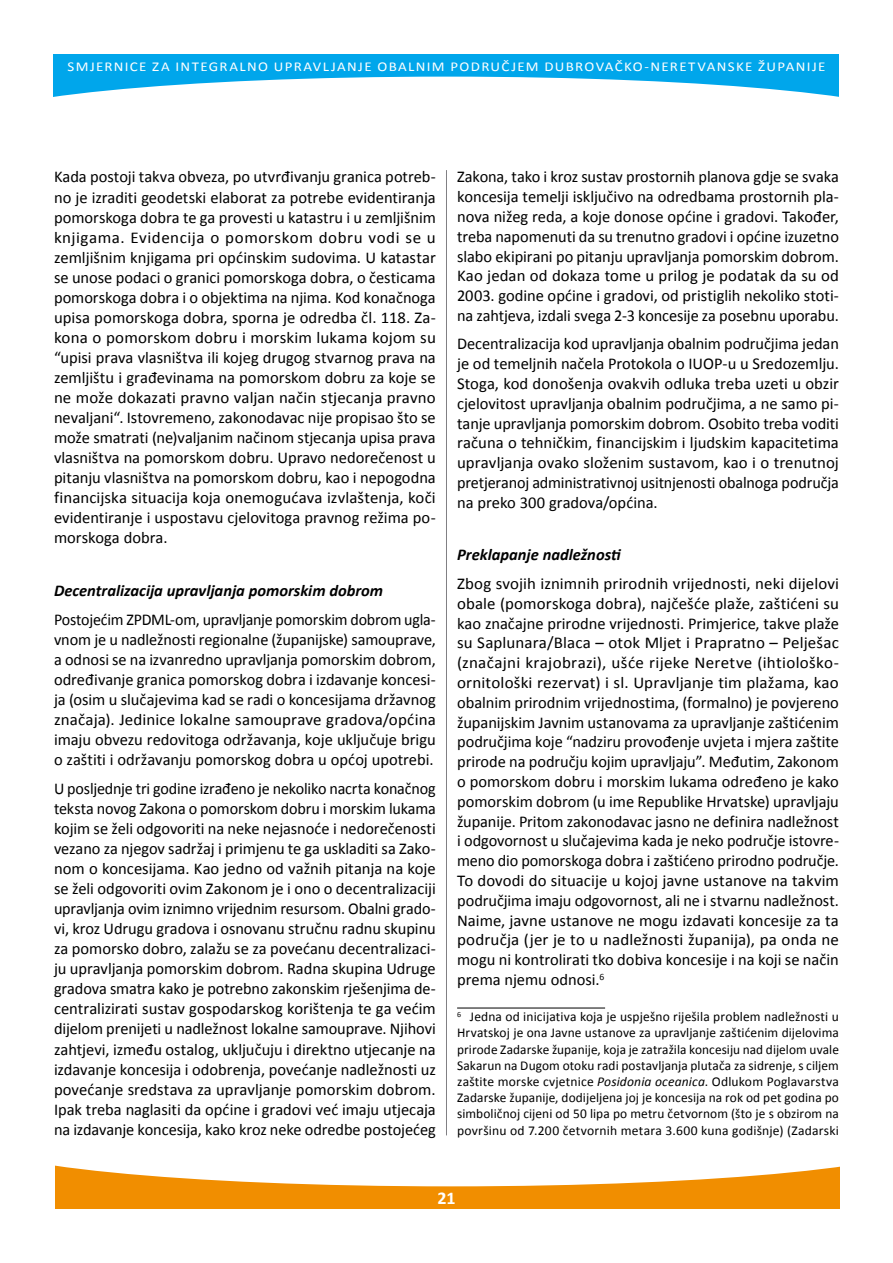
<style>
.page{position:relative;width:893px;height:1263px;background:#fff}
.page>*{position:absolute;margin:0;border:0;box-sizing:border-box;transform-origin:0 0}
.t1{font:700 18px "Calibri";color:#fff}
.t2{font:16.5px/20.1px "Calibri";letter-spacing:-.005em;color:#000;text-align:justify}
.t3{font:italic 700 16.5px "Calibri";color:#000}
.t4{font:13.5px/16.2px "Calibri";letter-spacing:.015em;color:#000;text-align:justify}
.t5{font:13.5px "Calibri";letter-spacing:.085em;color:#fff;scale:1.11 1}
.s1{font-style:italic}
</style>
<div class="page">
<div style="left:53px;top:54px;width:786px;height:75px;background:#00a6eb"></div>
<svg style="left:53px;top:77px;width:786px;height:52px;background:#e2f5fc"></svg>
<div style="left:55px;top:1134px;width:785px;height:75px;background:#f18e00"></div>
<svg style="left:55px;top:1134px;width:785px;height:52px;background:#fdf2e3"></svg>
<hr style="left:446px;top:170px;width:1px;height:965px;background:#818084">
<hr style="left:457px;top:1008px;width:148px;height:1px;background:#000">
<p class="t5" style="left:68px;top:58px;width:684px">SMJERNICE ZA INTEGRALNO UPRAVLJANJE OBALNIM PODRUČJEM DUBROVAČKO-NERETVANSKE ŽUPANIJE</p>
<p class="t2" style="left:54px;top:167px;width:383px">Kada postoji takva obveza, po utvrđivanju granica potreb&shy;no je izraditi geodetski elaborat za potrebe evidentiranja pomorskoga dobra te ga provesti u katastru i u zemljišnim knjigama. Evidencija o pomorskom dobru vodi se u zemljišnim knjigama pri općinskim sudovima. U katastar se unose podaci o granici pomorskoga dobra, o česticama pomorskoga dobra i o objektima na njima. Kod konačnoga upisa pomorskoga dobra, sporna je odredba čl. 118. Za&shy;kona o pomorskom dobru i morskim lukama kojom su “upisi prava vlasništva ili kojeg drugog stvarnog prava na zemljištu i građevinama na pomorskom dobru za koje se ne može dokazati pravno valjan način stjecanja pravno nevaljani“. Istovremeno, zakonodavac nije propisao što se može smatrati (ne)valjanim načinom stjecanja upisa prava vlasništva na pomorskom dobru. Upravo nedorečenost u pitanju vlasništva na pomorskom dobru, kao i nepogodna financijska situacija koja onemogućava izvlaštenja, koči evidentiranje i uspostavu cjelovitoga pravnog režima po&shy;morskoga dobra.</p>
<p class="t3" style="left:54px;top:580px;width:331px">Decentralizacija upravljanja pomorskim dobrom</p>
<p class="t2" style="left:54px;top:610px;width:383px">Postojećim ZPDML-om, upravljanje pomorskim dobrom ugla&shy;vnom je u nadležnosti regionalne (županijske) samouprave, a odnosi se na izvanredno upravljanja pomorskim dobrom, određivanje granica pomorskog dobra i izdavanje koncesi&shy;ja (osim u slučajevima kad se radi o koncesijama državnog značaja). Jedinice lokalne samouprave gradova/općina imaju obvezu redovitoga održavanja, koje uključuje brigu o zaštiti i održavanju pomorskog dobra u općoj upotrebi.</p>
<p class="t2" style="left:54px;top:778px;width:383px">U posljednje tri godine izrađeno je nekoliko nacrta konačnog teksta novog Zakona o pomorskom dobru i morskim lukama kojim se želi odgovoriti na neke nejasnoće i nedorečenosti vezano za njegov sadržaj i primjenu te ga uskladiti sa Zako&shy;nom o koncesijama. Kao jedno od važnih pitanja na koje se želi odgovoriti ovim Zakonom je i ono o decentralizaciji upravljanja ovim iznimno vrijednim resursom. Obalni grado&shy;vi, kroz Udrugu gradova i osnovanu stručnu radnu skupinu za pomorsko dobro, zalažu se za povećanu decentralizaci&shy;ju upravljanja pomorskim dobrom. Radna skupina Udruge gradova smatra kako je potrebno zakonskim rješenjima de&shy;centralizirati sustav gospodarskog korištenja te ga većim dijelom prenijeti u nadležnost lokalne samouprave. Njihovi zahtjevi, između ostalog, uključuju i direktno utjecanje na izdavanje koncesija i odobrenja, povećanje nadležnosti uz povećanje sredstava za upravljanje pomorskim dobrom.<br>Ipak treba naglasiti da općine i gradovi već imaju utjecaja na izdavanje koncesija, kako kroz neke odredbe postojećeg</p>
<p class="t2" style="left:457px;top:167px;width:383px">Zakona, tako i kroz sustav prostornih planova gdje se svaka koncesija temelji isključivo na odredbama prostornih pla&shy;nova nižeg reda, a koje donose općine i gradovi. Također, treba napomenuti da su trenutno gradovi i općine izuzetno slabo ekipirani po pitanju upravljanja pomorskim dobrom.<br>Kao jedan od dokaza tome u prilog je podatak da su od 2003. godine općine i gradovi, od pristiglih nekoliko stoti&shy;na zahtjeva, izdali svega 2-3 koncesije za posebnu uporabu.</p>
<p class="t2" style="left:457px;top:334px;width:383px">Decentralizacija kod upravljanja obalnim područjima jedan je od temeljnih načela Protokola o IUOP-u u Sredozemlju.<br>Stoga, kod donošenja ovakvih odluka treba uzeti u obzir cjelovitost upravljanja obalnim područjima, a ne samo pi&shy;tanje upravljanja pomorskim dobrom. Osobito treba voditi računa o tehničkim, financijskim i ljudskim kapacitetima upravljanja ovako složenim sustavom, kao i o trenutnoj pretjeranoj administrativnoj usitnjenosti obalnoga područja na preko 300 gradova/općina.</p>
<p class="t3" style="left:457px;top:544px;width:165px">Preklapanje nadležnosti</p>
<p class="t2" style="left:457px;top:574px;width:383px">Zbog svojih iznimnih prirodnih vrijednosti, neki dijelovi obale (pomorskoga dobra), najčešće plaže, zaštićeni su kao značajne prirodne vrijednosti. Primjerice, takve plaže su Saplunara/Blaca – otok Mljet i Prapratno – Pelješac (značajni krajobrazi), ušće rijeke Neretve (ihtiološko&shy;ornitološki rezervat) i sl. Upravljanje tim plažama, kao obalnim prirodnim vrijednostima, (formalno) je povjereno županijskim Javnim ustanovama za upravljanje zaštićenim područjima koje “nadziru provođenje uvjeta i mjera zaštite prirode na području kojim upravljaju”. Međutim, Zakonom o pomorskom dobru i morskim lukama određeno je kako pomorskim dobrom (u ime Republike Hrvatske) upravljaju županije. Pritom zakonodavac jasno ne definira nadležnost i odgovornost u slučajevima kada je neko područje istovre&shy;meno dio pomorskoga dobra i zaštićeno prirodno područje.<br>To dovodi do situacije u kojoj javne ustanove na takvim područjima imaju odgovornost, ali ne i stvarnu nadležnost.<br>Naime, javne ustanove ne mogu izdavati koncesije za ta područja (jer je to u nadležnosti županija), pa onda ne mogu ni kontrolirati tko dobiva koncesije i na koji se način prema njemu odnosi.<sup>6</sup></p>
<p class="t4" style="left:457px;top:1008px;width:383px"><sup>6</sup> Jedna od inicijativa koja je uspješno riješila problem nadležnosti u Hrvatskoj je ona Javne ustanove za upravljanje zaštićenim dijelovima prirode Zadarske županije, koja je zatražila koncesiju nad dijelom uvale Sakarun na Dugom otoku radi postavljanja plutača za sidrenje, s ciljem zaštite morske cvjetnice <span class="s1">Posidonia oceanica</span>. Odlukom Poglavarstva Zadarske županije, dodijeljena joj je koncesija na rok od pet godina po simboličnoj cijeni od 50 lipa po metru četvornom (što je s obzirom na površinu od 7.200 četvornih metara 3.600 kuna godišnje) (Zadarski</p>
<p class="t1" style="left:437px;top:1187px;width:20px">21</p>
</div>
